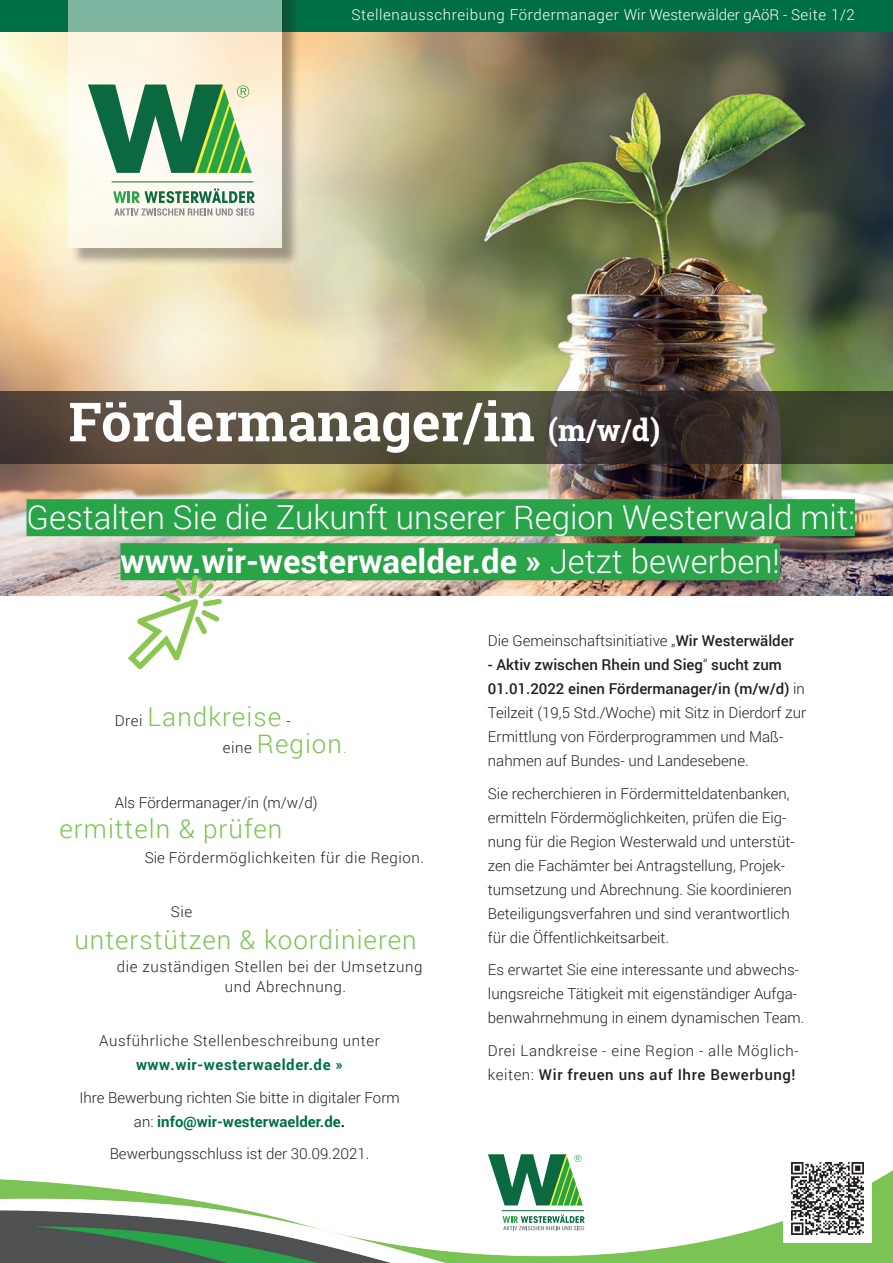
<style>
.page{position:relative;width:893px;height:1263px;background:#fff}
.page>*{position:absolute;margin:0;border:0;box-sizing:border-box;transform-origin:0 0}
.t1{font:700 54px "Roboto Slab";color:#fff}
.t2{font:300 32.85px/44.1px "Roboto";color:#fff;text-align:center}
.t3{font:300 26.1px/27.5px "Roboto";letter-spacing:.04em;color:#7cc352}
.t4{font:300 15.15px/19.5px "Roboto";letter-spacing:.04em;color:#231f20}
.t5{font:300 15.15px "Roboto";color:#231f20}
.t6{font:300 15px/24px "Roboto";color:#231f20}
.t7{font:300 15px/24px "Roboto";letter-spacing:.04em;color:#231f20}
.t8{font:300 15px "Roboto";letter-spacing:.04em;color:#fff}
.t9{font:700 15px "Roboto";letter-spacing:.04em;color:#016f45}
.s1{font-size:30px}
.s2{font-weight:700}
.s3{font-size:15.15px;color:#231f20}
.s4{font-size:15.15px}
.s5{font-weight:700;color:#016f45}
.s6{font-weight:500}
</style>
<div class="page">
<img style="left:0;top:31px;width:893px;height:564px">
<img style="left:0;top:1170px;width:893px;height:93px">
<svg style="left:0;top:391px;width:893px;height:72px;background:#4c4639"></svg>
<div style="left:27px;top:499px;width:828px;height:37px;background:#29a449"></div>
<div style="left:120px;top:543px;width:660px;height:37px;background:#29a449"></div>
<div style="left:0;top:0;width:893px;height:31px;background:#016f45"></div>
<div style="left:127px;top:575px;width:102px;height:101px;background:#fff"></div>
<img style="left:129px;top:576px;width:92px;height:92px">
<div style="left:70px;top:0;width:231px;height:266px;background:#231f20;opacity:.75"></div>
<svg style="left:68px;top:0;width:214px;height:248px;background:#e2e7d6"></svg>
<hr style="left:112px;top:182px;width:141px;height:1px;background:#0b693f">
<svg style="left:88px;top:85px;width:164px;height:88px"></svg>
<svg style="left:113px;top:189px;width:142px;height:27px"></svg>
<hr style="left:502px;top:1210px;width:82px;height:1px;background:#0b693f">
<svg style="left:488px;top:1154px;width:95px;height:51px"></svg>
<svg style="left:503px;top:1214px;width:82px;height:16px"></svg>
<img style="left:783px;top:1162px;width:88px;height:80px">
<p class="t8" style="left:352px;top:4px;width:505px">Stellenausschreibung Fördermanager Wir Westerwälder gAöR - Seite 1/2</p>
<h1 class="t1" style="left:68px;top:385px;width:593px">Fördermanager/in <span class="s1">(m/w/d)</span></h1>
<h2 class="t2" style="left:27px;top:494px;width:830px">Gestalten Sie die Zukunft unserer Region Westerwald mit: <span class="s2">www.wir-westerwaelder.de »</span> Jetzt bewerben!</h2>
<h3 class="t3" style="left:223px;top:702px;width:125px;text-indent:-108px"><span class="s3">Drei</span> Landkreise <span class="s3">-<br>eine</span> Region<span class="s4">.</span></h3>
<p class="t5" style="left:115px;top:792px;width:204px">Als Fördermanager/in (m/w/d)</p>
<p class="t4" style="left:145px;top:847px;width:281px">Sie Fördermöglichkeiten für die Region.</p>
<h3 class="t3" style="left:60px;top:814px;width:224px">ermitteln &amp; prüfen</h3>
<p class="t4" style="left:171px;top:902px;width:23px">Sie</p>
<h3 class="t3" style="left:74px;top:925px;width:344px">unterstützen &amp; koordinieren</h3>
<p class="t4" style="left:225px;top:956px;width:199px;text-indent:-108px">die zuständigen Stellen bei der Umsetzung und Abrechnung.</p>
<p class="t7" style="left:99px;top:1028px;width:282px">Ausführliche Stellenbeschreibung unter</p>
<p class="t9" style="left:136px;top:1054px;width:209px">www.wir-westerwaelder.de »</p>
<p class="t6" style="left:79px;top:1085px;width:322px;text-align:center">Ihre Bewerbung richten Sie bitte in digitaler Form an: <span class="s5">info@wir-westerwaelder.de</span><span class="s2">.</span></p>
<p class="t6" style="left:110px;top:1141px;width:261px">Bewerbungsschluss ist der 30.09.2021.</p>
<p class="t6" style="left:488px;top:628px;width:307px">Die Gemeinschaftsinitiative „<span class="s6">Wir Westerwälder</span></p>
<p class="t6" style="left:488px;top:652px;width:320px"><span class="s6">- Aktiv zwischen Rhein und Sieg</span>“ <span class="s6">sucht zum 01.01.2022 einen Fördermanager/in (m/w/d)</span> in Teilzeit (19,5 Std./Woche) mit Sitz in Dierdorf Zur Ermittlung von Förderprogrammen und Maß&shy;nahmen auf Bundes- und Landesebene.</p>
<p class="t6" style="left:488px;top:781px;width:308px">Sie recherchieren in Fördermitteldatenbanken, ermitteln Fördermöglichkeiten, prüfen die Eig&shy;nung für die Region Westerwald und unterstüt&shy;zen die Fachämter bei Antragstellung, Projek&shy;tumsetzung und Abrechnung. Sie koordinieren Beteiligungsverfahren und sind verantwortlich für die Öffentlichkeitsarbeit.</p>
<p class="t6" style="left:488px;top:957px;width:318px">Es erwartet Sie eine interessante und abwechs&shy;lungsreiche Tätigkeit mit eigenständiger Aufga&shy;benwahrnehmung in einem dynamischen Team.</p>
<p class="t7" style="left:488px;top:1038px;width:312px">Drei Landkreise - eine Region - alle Möglich&shy;keiten: <span class="s6">Wir freuen uns auf Ihre Bewerbung!</span></p>
</div>
